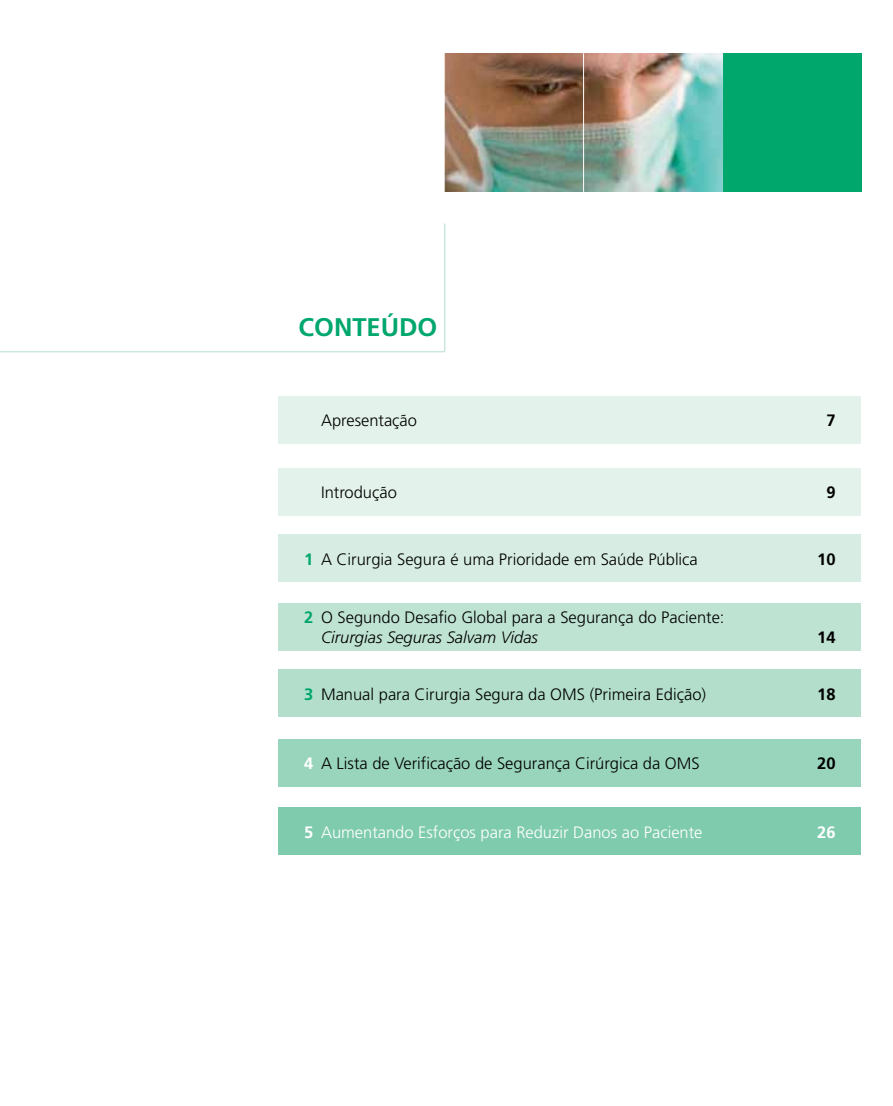
<style>
.page{position:relative;width:893px;height:1106px;background:#fff}
.page>*{position:absolute;margin:0;border:0;box-sizing:border-box;transform-origin:0 0}
.t1{font:700 25.5px "Frutiger";color:#00a76d}
.t2{font:300 16.5px/19.8px "Frutiger";color:#000}
.t3{font:300 16.5px "Frutiger";color:#fff}
.t4{font:700 16.5px "Frutiger";color:#000}
.t5{font:700 16.5px "Frutiger";color:#fff}
.s1{font-weight:700;color:#00a76d}
.s2{font-style:italic}
.s3{font-weight:700;color:#fff}
.s4{font-weight:700}
</style>
<div class="page">
<div style="left:723px;top:53px;width:138px;height:138px;background:#00a76d"></div>
<img style="left:444px;top:53px;width:278px;height:138px">
<div style="left:279px;top:534px;width:582px;height:48px;background:#d7ede3"></div>
<div style="left:279px;top:602px;width:582px;height:48px;background:#bfe3d3"></div>
<div style="left:279px;top:739px;width:582px;height:48px;background:#99d4bc"></div>
<div style="left:279px;top:807px;width:582px;height:48px;background:#7fcbae"></div>
<div style="left:279px;top:669px;width:582px;height:48px;background:#b2decb"></div>
<hr style="left:0;top:351px;width:445px;height:1px;background:#cbe8db">
<hr style="left:444px;top:223px;width:1px;height:129px;background:#cbe8db">
<div style="left:279px;top:468px;width:582px;height:48px;background:#e3f2eb"></div>
<div style="left:279px;top:396px;width:582px;height:48px;background:#e3f2eb"></div>
<hr style="left:583px;top:53px;width:1px;height:139px;background:#fff">
<h1 class="t1" style="left:299px;top:312px;width:140px">CONTEÚDO</h1>
<p class="t2" style="left:321px;top:411px;width:97px">Apresentação</p>
<p class="t4" style="left:826px;top:411px;width:11px">7</p>
<p class="t2" style="left:321px;top:482px;width:77px">Introdução</p>
<p class="t4" style="left:826px;top:483px;width:11px">9</p>
<p class="t2" style="left:304px;top:549px;width:395px"><span class="s1">1</span> A Cirurgia Segura é uma Prioridade em Saúde Pública</p>
<p class="t4" style="left:817px;top:549px;width:20px">10</p>
<p class="t2" style="left:321px;top:607px;width:405px;text-indent:-17px"><span class="s1">2</span> O Segundo Desafio Global para a Segurança do Paciente:<br><span class="s2">Cirurgias Seguras Salvam Vidas</span></p>
<p class="t4" style="left:817px;top:627px;width:20px">14</p>
<p class="t2" style="left:304px;top:684px;width:404px"><span class="s1">3</span> Manual para Cirurgia Segura da OMS (Primeira Edição)</p>
<p class="t4" style="left:817px;top:684px;width:20px">18</p>
<p class="t2" style="left:304px;top:753px;width:397px"><span class="s3">4</span> A Lista de Verificação de Segurança Cirúrgica da OMS</p>
<p class="t4" style="left:817px;top:754px;width:20px">20</p>
<p class="t3" style="left:304px;top:822px;width:400px"><span class="s4">5</span> Aumentando Esforços para Reduzir Danos ao Paciente</p>
<p class="t5" style="left:817px;top:822px;width:20px">26</p>
</div>
